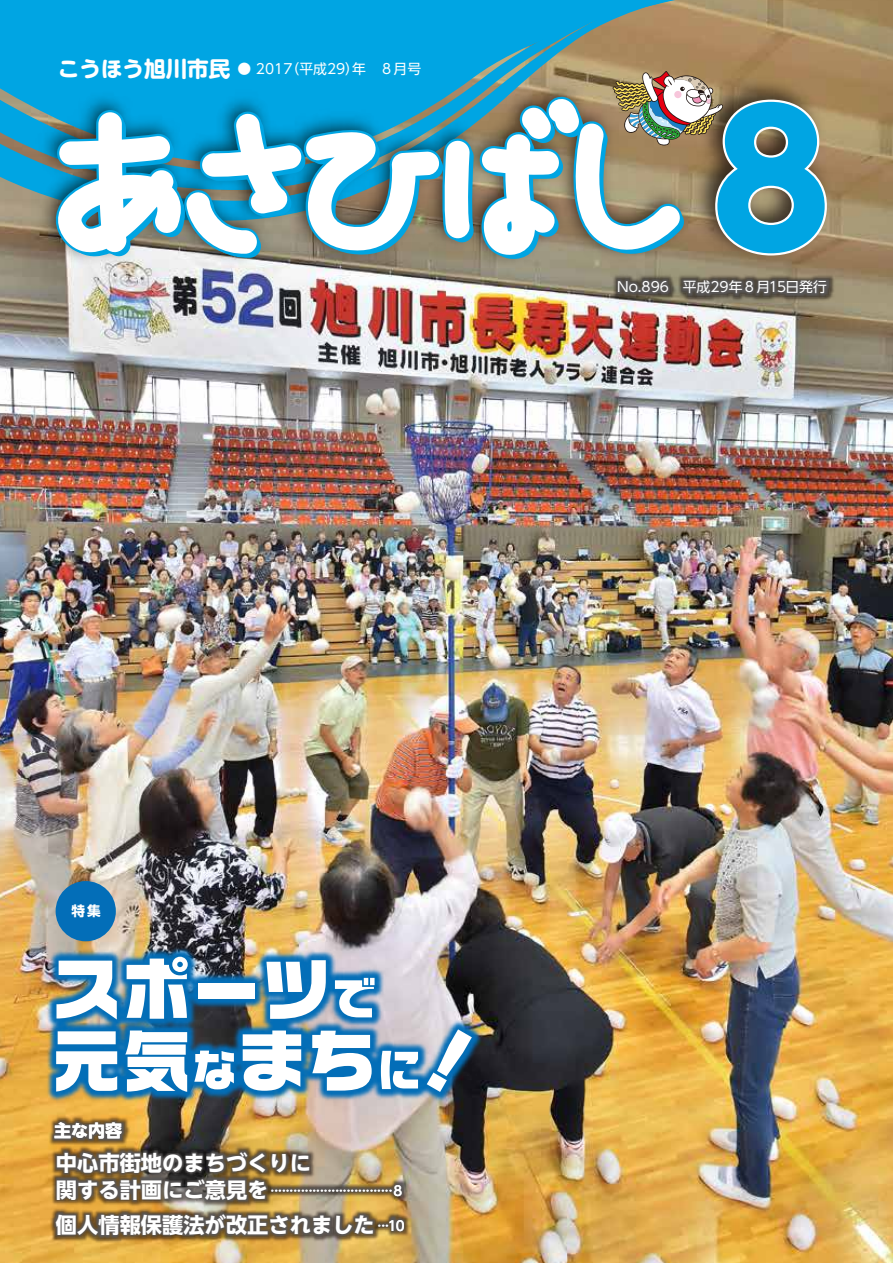
<style>
.page{position:relative;width:893px;height:1263px;background:#fff}
.page>*{position:absolute;margin:0;border:0;box-sizing:border-box;transform-origin:0 0}
.t1{font:700 181.05px "UD Shin M Go Pro";color:#00a5e3}
.t2{font:700 21.6px "UD Shin M Go Pro";color:#fff}
.t3{font:700 21.3px/26.5px "UD Shin Go NT Pro";color:#fff}
.t4{font:700 16.95px "UD Shin Go NT Pro";color:#fff}
.t5{font:13.8px "UD Shin Go NT Pro";color:#fff}
.t6{font:700 13.65px "Shin Go Pro";color:#fff}
.t7{font:500 13.5px "UD Shin Go NT Pro";color:#fff}
.s1{font-family:"UD Shin M Go Pro";font-weight:500}
</style>
<div class="page">
<img style="left:0;top:0;width:893px;height:1263px">
<img style="left:431px;top:1152px;width:30px;height:111px">
<img style="left:0;top:1152px;width:431px;height:111px">
<svg style="left:700px;top:0;width:75px;height:57px;background:#ae8f66"></svg>
<svg style="left:0;top:0;width:700px;height:223px;background:#1aa1d0"></svg>
<img style="left:677px;top:57px;width:182px;height:166px">
<svg style="left:579px;top:0;width:97px;height:38px;background:#699594"></svg>
<img style="left:31px;top:72px;width:18px;height:201px">
<img style="left:182px;top:277px;width:79px;height:585px">
<img style="left:0;top:896px;width:533px;height:256px">
<img style="left:56px;top:961px;width:61px;height:58px">
<svg style="left:127px;top:957px;width:61px;height:62px"></svg>
<div style="left:198px;top:983px;width:57px;height:15px;background:#fff"></div>
<svg style="left:266px;top:960px;width:60px;height:59px"></svg>
<svg style="left:335px;top:978px;width:40px;height:39px"></svg>
<svg style="left:56px;top:1031px;width:61px;height:60px"></svg>
<svg style="left:125px;top:1030px;width:62px;height:62px"></svg>
<svg style="left:194px;top:1050px;width:40px;height:39px"></svg>
<svg style="left:243px;top:1030px;width:58px;height:61px"></svg>
<svg style="left:312px;top:1031px;width:60px;height:59px"></svg>
<svg style="left:381px;top:1051px;width:37px;height:38px"></svg>
<svg style="left:427px;top:1029px;width:45px;height:63px"></svg>
<div style="left:56px;top:881px;width:60px;height:60px;background:#036eb8;border-radius:50%"></div>
<img style="left:560px;top:223px;width:324px;height:131px">
<svg style="left:49px;top:71px;width:780px;height:206px"></svg>
<h2 class="t2" style="left:58px;top:51px;width:174px">こうほう旭川市民</h2>
<p class="t5" style="left:286px;top:58px;width:137px">（平成29 年）　８月号</p>
<p class="t5" style="left:238px;top:58px;width:56px"><span class="s1">●</span> 2017</p>
<h1 class="t1" style="left:711px;top:34px;width:121px">8</h1>
<p class="t5" style="left:617px;top:276px;width:211px">No.896　平成29年８月15日発行</p>
<p class="t6" style="left:71px;top:900px;width:31px">特集</p>
<p class="t4" style="left:54px;top:1117px;width:70px">主な内容</p>
<h3 class="t3" style="left:56px;top:1149px;width:257px">中心市街地のまちづくりに関する計画にご意見を</h3>
<h3 class="t3" style="left:56px;top:1211px;width:320px">個人情報保護法が改正されました</h3>
<p class="t7" style="left:271px;top:1179px;width:136px">８································</p>
<p class="t7" style="left:377px;top:1214px;width:29px">··· 1 0</p>
</div>
